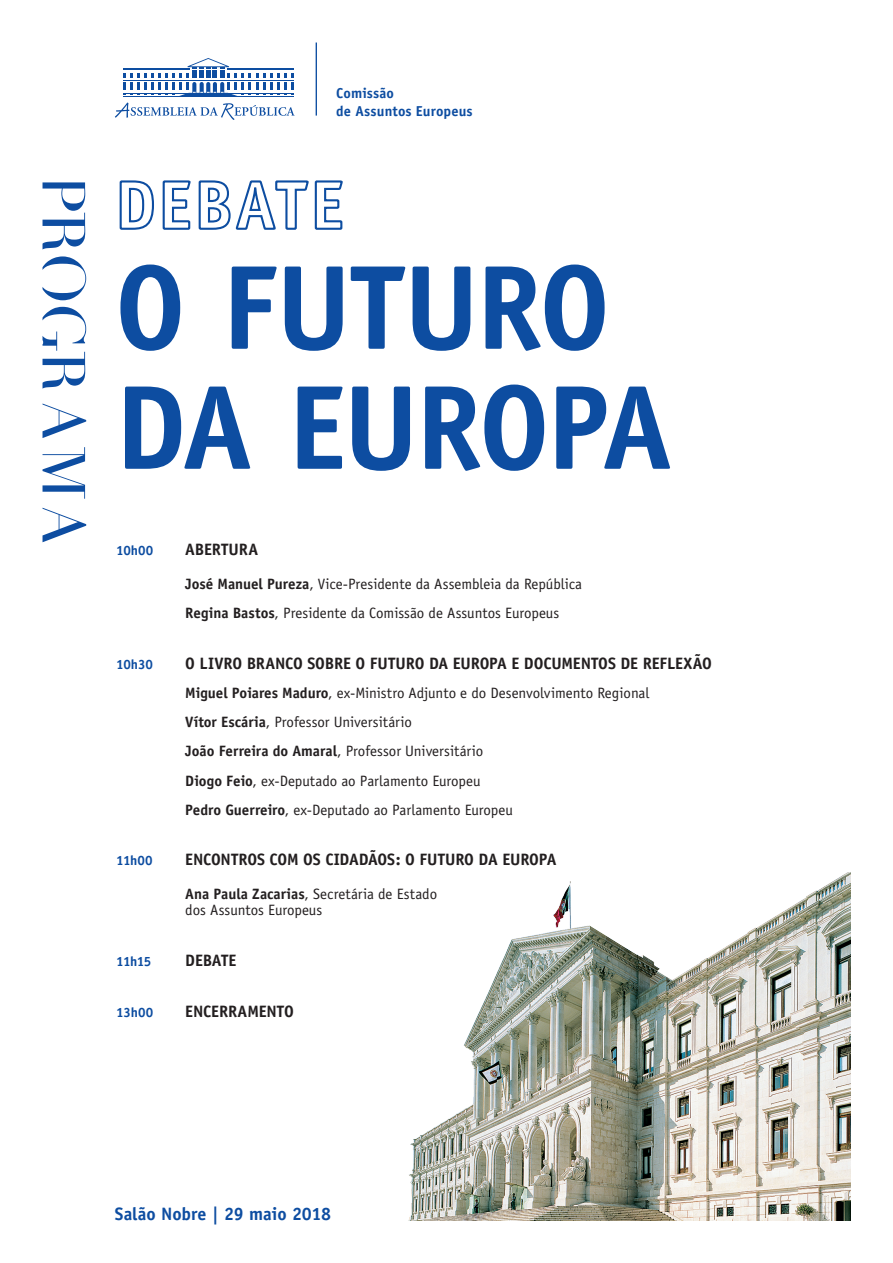
<style>
.page{position:relative;width:893px;height:1263px;background:#fff}
.page>*{position:absolute;margin:0;border:0;box-sizing:border-box;transform-origin:0 0}
.t1{font:700 120px/120px "Officina Sans";letter-spacing:-.025em;color:#0d4da1}
.t2{font:700 18px "Officina Sans";letter-spacing:-.005em;color:#0d4da1}
.Paragraph_Style_1{font:700 16.5px "Officina Sans";letter-spacing:-.01em;color:#231f20}
.Paragraph_Style_1-2{font:15px/16.5px "Officina Sans";letter-spacing:-.005em;color:#231f20}
.t3{font:700 14.4px/18px "Officina Sans";letter-spacing:.01em;color:#0d4da1}
.Paragraph_Style_1-3{font:700 13.5px "Officina Sans";letter-spacing:-.015em;color:#0d4da1}
.s1{font-weight:700}
</style>
<div class="page">
<svg style="left:115px;top:102px;width:180px;height:18px"></svg>
<hr style="left:123px;top:96px;width:171px;height:1px;background:#0d4da1">
<svg style="left:123px;top:58px;width:171px;height:38px"></svg>
<hr style="left:123px;top:69px;width:66px;height:1px;background:#0d4da1">
<hr style="left:227px;top:69px;width:67px;height:1px;background:#0d4da1">
<hr style="left:316px;top:43px;width:1px;height:73px;background:#0d4da1">
<svg style="left:119px;top:180px;width:35px;height:50px"></svg>
<svg style="left:162px;top:180px;width:29px;height:50px"></svg>
<svg style="left:198px;top:180px;width:145px;height:50px"></svg>
<svg style="left:43px;top:182px;width:43px;height:360px"></svg>
<img style="left:409px;top:872px;width:441px;height:348px">
<p class="t3" style="left:336px;top:84px;width:138px">Comissão<br>de Assuntos Europeus</p>
<p class="t1" style="left:115px;top:247px;width:559px">O FUTURO<br>DA EUROPA</p>
<p class="Paragraph_Style_1-3" style="left:116px;top:542px;width:39px">10h00</p>
<p class="Paragraph_Style_1" style="left:185px;top:539px;width:74px">ABERTURA</p>
<p class="Paragraph_Style_1-2" style="left:185px;top:576px;width:398px"><span class="s1">José Manuel Pureza</span>, Vice-Presidente da Assembleia da República</p>
<p class="Paragraph_Style_1-2" style="left:185px;top:605px;width:376px"><span class="s1">Regina Bastos</span>, Presidente da Comissão de Assuntos Europeus</p>
<p class="Paragraph_Style_1-3" style="left:116px;top:655px;width:38px">10h30</p>
<p class="Paragraph_Style_1" style="left:185px;top:653px;width:528px">O LIVRO BRANCO SOBRE O FUTURO DA EUROPA E DOCUMENTOS DE REFLEXÃO</p>
<p class="Paragraph_Style_1-2" style="left:185px;top:684px;width:465px"><span class="s1">Miguel Poiares Maduro</span>, ex-Ministro Adjunto e do Desenvolvimento Regional</p>
<p class="Paragraph_Style_1-2" style="left:185px;top:714px;width:228px"><span class="s1">Vítor Escária</span>, Professor Universitário</p>
<p class="Paragraph_Style_1-2" style="left:185px;top:743px;width:299px"><span class="s1">João Ferreira do Amaral</span>, Professor Universitário</p>
<p class="Paragraph_Style_1-2" style="left:185px;top:772px;width:297px"><span class="s1">Diogo Feio</span>, ex-Deputado ao Parlamento Europeu</p>
<p class="Paragraph_Style_1-2" style="left:185px;top:801px;width:329px"><span class="s1">Pedro Guerreiro</span>, ex-Deputado ao Parlamento Europeu</p>
<p class="Paragraph_Style_1-3" style="left:116px;top:852px;width:38px">11h00</p>
<p class="Paragraph_Style_1" style="left:185px;top:849px;width:373px">ENCONTROS COM OS CIDADÃOS: O FUTURO DA EUROPA</p>
<p class="Paragraph_Style_1-2" style="left:185px;top:885px;width:253px"><span class="s1">Ana Paula Zacarias</span>, Secretária de Estado dos Assuntos Europeus</p>
<p class="Paragraph_Style_1-3" style="left:116px;top:953px;width:37px">11h15</p>
<p class="Paragraph_Style_1" style="left:185px;top:950px;width:53px">DEBATE</p>
<p class="Paragraph_Style_1-3" style="left:116px;top:1004px;width:38px">13h00</p>
<p class="Paragraph_Style_1" style="left:185px;top:1001px;width:110px">ENCERRAMENTO</p>
<p class="t2" style="left:115px;top:1203px;width:218px">Salão Nobre | 29 maio 2018</p>
</div>
